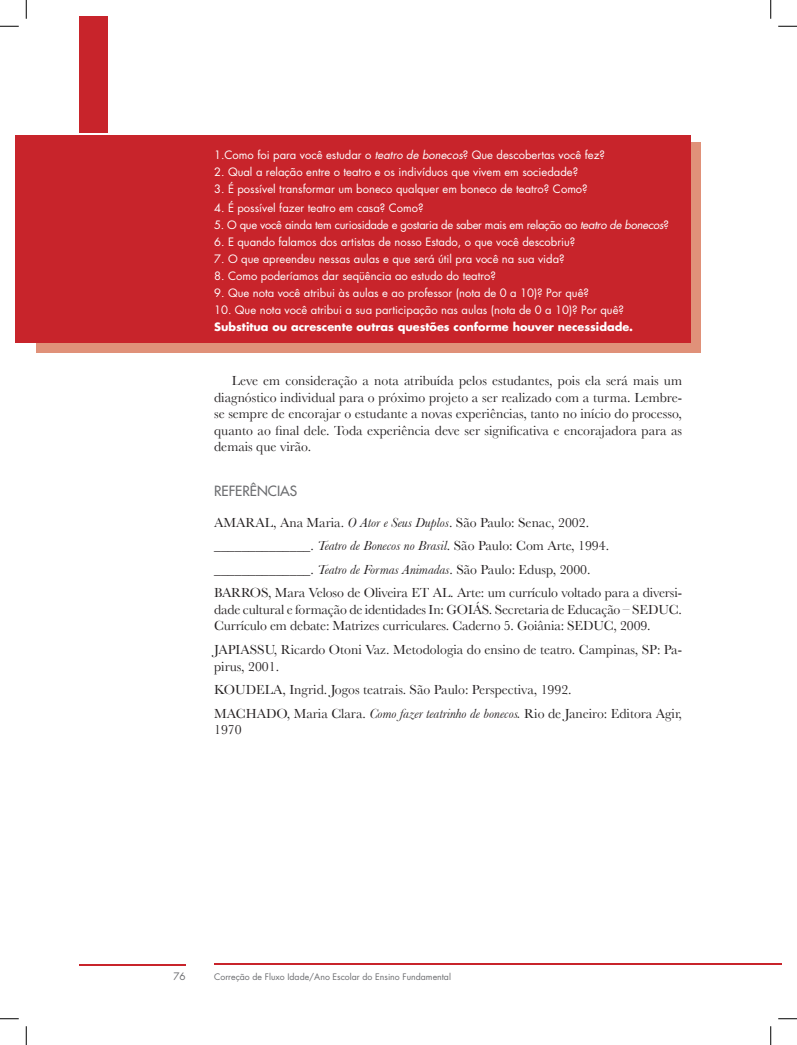
<style>
.page{position:relative;width:797px;height:1045px;background:#fff}
.page>*{position:absolute;margin:0;border:0;box-sizing:border-box;transform-origin:0 0}
.t1{font:13.75px/16.5px "Baskerville";color:#231f20}
.t2{font:500 13.75px "Futura Std";color:#6c6d70}
.t3{font:11.25px "Futura Std";color:#fff}
.t4{font:11.25px "Futura Std";letter-spacing:-.025em;color:#fff}
.t5{font:700 11.25px "Futura Std";color:#fff}
.t6{font:10px "Futura Std";color:#6c6d70}
.t7{font:8.75px "Futura Std";color:#6c6d70}
.s1{font-style:italic}
</style>
<div class="page">
<hr style="left:214px;top:963px;width:556px;height:2px;background:#c8242b">
<hr style="left:79px;top:963px;width:107px;height:2px;background:#c8242b">
<div style="left:79px;top:16px;width:29px;height:117px;background:#c8242b"></div>
<svg style="left:770px;top:963px;width:11px;height:2px"></svg>
<div style="left:37px;top:142px;width:664px;height:211px;background:#e09179"></div>
<div style="left:16px;top:135px;width:675px;height:208px;background:#c8242b"></div>
<svg style="left:0;top:25px;width:19px;height:2px"></svg>
<svg style="left:778px;top:25px;width:19px;height:2px"></svg>
<svg style="left:0;top:1018px;width:19px;height:1px"></svg>
<svg style="left:778px;top:1018px;width:19px;height:1px"></svg>
<svg style="left:25px;top:0;width:2px;height:19px"></svg>
<svg style="left:25px;top:1026px;width:2px;height:19px"></svg>
<svg style="left:770px;top:0;width:1px;height:19px"></svg>
<svg style="left:770px;top:1026px;width:1px;height:19px"></svg>
<p class="t3" style="left:214px;top:148px;width:392px">1.Como foi para você estudar o <span class="s1">teatro de bonecos</span>? Que descobertas você fez?</p>
<p class="t3" style="left:214px;top:165px;width:365px">2. Qual a relação entre o teatro e os indivíduos que vivem em sociedade?</p>
<p class="t3" style="left:214px;top:182px;width:375px">3. É possível transformar um boneco qualquer em boneco de teatro? Como?</p>
<p class="t3" style="left:214px;top:200px;width:211px">4. É possível fazer teatro em casa? Como?</p>
<p class="t4" style="left:214px;top:217px;width:456px">5. O que você ainda tem curiosidade e gostaria de saber mais em relação ao <span class="s1">teatro de bonecos</span>?</p>
<p class="t3" style="left:214px;top:234px;width:363px">6. E quando falamos dos artistas de nosso Estado, o que você descobriu?</p>
<p class="t3" style="left:214px;top:251px;width:352px">7. O que apreendeu nessas aulas e que será útil pra você na sua vida?</p>
<p class="t3" style="left:214px;top:268px;width:283px">8. Como poderíamos dar seqüência ao estudo do teatro?</p>
<p class="t3" style="left:214px;top:285px;width:376px">9. Que nota você atribui às aulas e ao professor (nota de 0 a 10)? Por quê?</p>
<p class="t3" style="left:214px;top:302px;width:411px">10. Que nota você atribui a sua participação nas aulas (nota de 0 a 10)? Por quê?</p>
<p class="t5" style="left:214px;top:319px;width:420px">Substitua ou acrescente outras questões conforme houver necessidade.</p>
<p class="t1" style="left:214px;top:372px;width:469px;text-align:justify;text-indent:18px">Leve em consideração a nota atribuída pelos estudantes, pois ela será mais um diagnóstico individual para o próximo projeto a ser realizado com a turma. Lembre&shy;se sempre de encorajar o estudante a novas experiências, tanto no início do processo, quanto ao final dele. Toda experiência deve ser significativa e encorajadora para as demais que virão.</p>
<p class="t2" style="left:214px;top:482px;width:16px">REFER</p>
<p class="t2" style="left:250px;top:482px;width:27px">ÊNCIAS</p>
<p class="t1" style="left:214px;top:510px;width:469px;line-height:23.6px">AMARAL, Ana Maria. <span class="s1">O Ator e Seus Duplos</span>. São Paulo: Senac, 2002. ______________. <span class="s1">Teatro de Bonecos no Brasil</span>. São Paulo: Com Arte, 1994. ______________. <span class="s1">Teatro de Formas Animadas</span>. São Paulo: Edusp, 2000.<br>BARROS, Mara Veloso de Oliveira ET AL. Arte: um currículo voltado para a diversi-</p>
<p class="t1" style="left:214px;top:601px;width:469px">dade cultural e formação de identidades In: GOIÁS. Secretaria de Educação – SEDUC.<br>Currículo em debate: Matrizes curriculares. Caderno 5. Goiânia: SEDUC, 2009.</p>
<p class="t1" style="left:214px;top:641px;width:469px">JAPIASSU, Ricardo Otoni Vaz. Metodologia do ensino de teatro. Campinas, SP: Pa&shy;pirus, 2001.</p>
<p class="t1" style="left:214px;top:677px;width:469px;line-height:23.6px">KOUDELA, Ingrid. Jogos teatrais. São Paulo: Perspectiva, 1992.<br>MACHADO, Maria Clara. <span class="s1">Como fazer teatrinho de bonecos.</span> Rio de Janeiro: Editora Agir,</p>
<p class="t1" style="left:214px;top:721px;width:29px">1970</p>
<p class="t6" style="left:173px;top:970px;width:14px">76</p>
<p class="t7" style="left:214px;top:971px;width:238px">Correção de Fluxo Idade/Ano Escolar do Ensino Fundamental</p>
</div>
